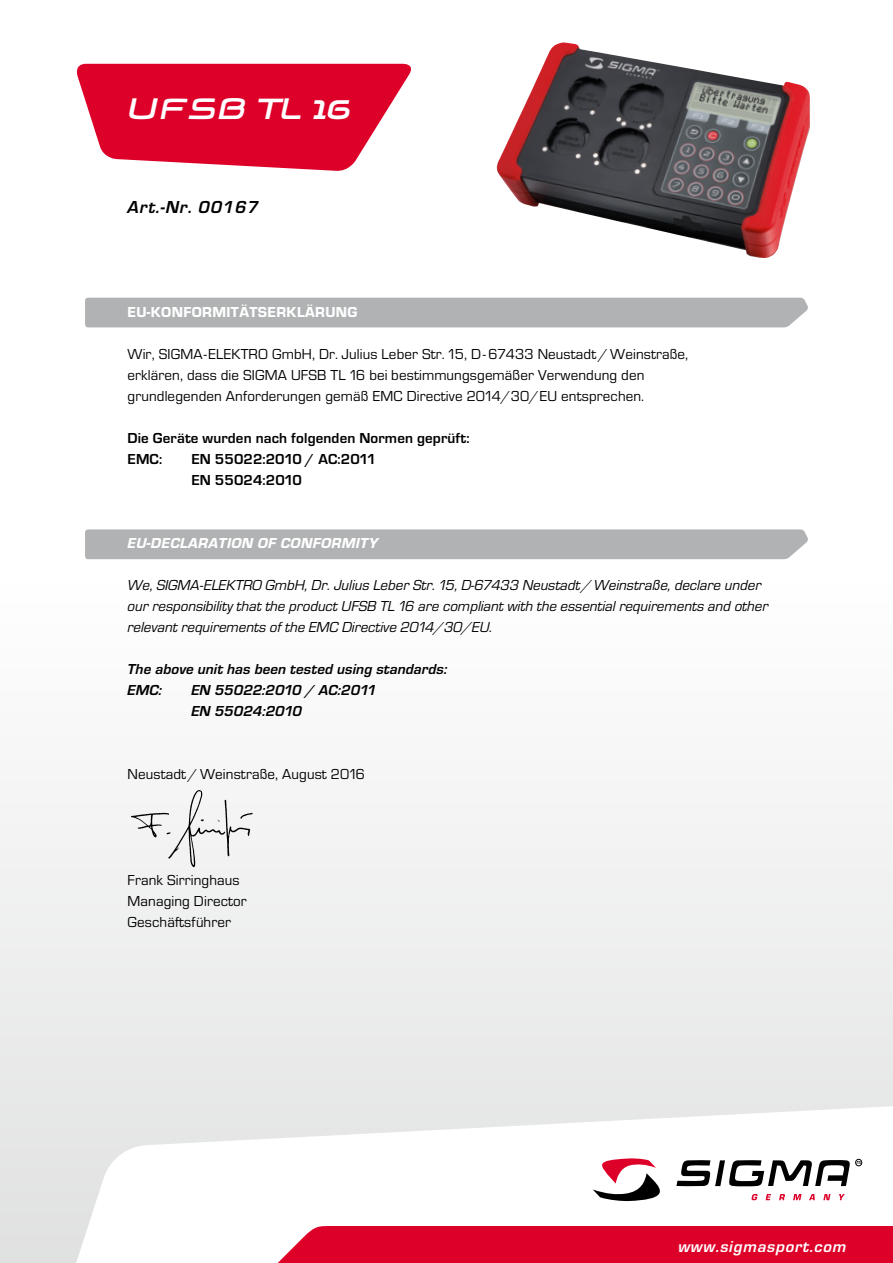
<style>
.page{position:relative;width:893px;height:1263px;background:#fff}
.page>*{position:absolute;margin:0;border:0;box-sizing:border-box;transform-origin:0 0}
.t1{font:39px "Sigma SC Bold";letter-spacing:.005em;color:#fff}
.t2{font:italic 700 18px "Eurostile OT";letter-spacing:.05em;color:#000}
.t3{font:italic 700 16.5px "Eurostile OT";letter-spacing:.05em;color:#fff}
.t4{font:15px/21px "Eurostile OT";letter-spacing:.01em;color:#000}
.t5{font:italic 15px/21px "Eurostile OT";color:#000}
.t6{font:700 15px/21px "Eurostile OT";letter-spacing:.01em;color:#000}
.t7{font:italic 700 15px/21px "Eurostile OT";letter-spacing:.01em;color:#000}
.t8{font:italic 800 15px "Eurostile OT";letter-spacing:.025em;color:#fff}
.t9{font:800 15px "Eurostile OT";letter-spacing:.025em;color:#fff}
</style>
<div class="page">
<div style="left:0;top:578px;width:893px;height:685px;background:#f2f2f3"></div>
<svg style="left:60px;top:1104px;width:833px;height:159px;fill:#fff"></svg>
<svg style="left:240px;top:1225px;width:653px;height:38px;background:#e01c40"></svg>
<svg style="left:751px;top:1194px;width:7px;height:6px"></svg>
<svg style="left:766px;top:1194px;width:5px;height:6px"></svg>
<svg style="left:779px;top:1194px;width:6px;height:6px"></svg>
<svg style="left:793px;top:1194px;width:9px;height:6px"></svg>
<svg style="left:809px;top:1194px;width:6px;height:6px"></svg>
<svg style="left:823px;top:1194px;width:7px;height:6px"></svg>
<svg style="left:839px;top:1194px;width:6px;height:6px"></svg>
<svg style="left:593px;top:1158px;width:72px;height:43px"></svg>
<div style="left:855px;top:1159px;width:7px;height:7px;border:1px solid #000;border-radius:50%"></div>
<svg style="left:676px;top:1160px;width:185px;height:26px"></svg>
<img style="left:497px;top:42px;width:313px;height:216px">
<div style="left:85px;top:298px;width:723px;height:29px;background:#b1b2b3"></div>
<div style="left:85px;top:529px;width:723px;height:30px;background:#b1b2b3"></div>
<img style="left:131px;top:790px;width:122px;height:78px">
<svg style="left:76px;top:64px;width:336px;height:107px"></svg>
<h1 class="t1" style="left:128px;top:80px;width:225px">UFSB TL 16</h1>
<p class="t2" style="left:128px;top:197px;width:133px">Art.-Nr. 00167</p>
<p class="t9" style="left:128px;top:304px;width:231px">EU-KONFORMITÄTSERKLÄRUNG</p>
<p class="t4" style="left:128px;top:344px;width:562px">Wir, SIGMA-ELEKTRO GmbH, Dr. Julius Leber Str. 15, D- 67433 Neustadt/Weinstraße, erklären, dass die SIGMA UFSB TL 16 bei bestimmungsgemäßer Verwendung den grundlegenden Anforderungen gemäß EMC Directive 2014/30/EU entsprechen.</p>
<p class="t6" style="left:128px;top:428px;width:343px">Die Geräte wurden nach folgenden Normen geprüft:<br>EMC:</p>
<p class="t6" style="left:191px;top:449px;width:185px">EN 55022:2010 / AC:2011<br>EN 55024:2010</p>
<p class="t8" style="left:128px;top:535px;width:252px">EU-DECLARATION OF CONFORMITY</p>
<p class="t5" style="left:128px;top:575px;width:642px">We, SIGMA-ELEKTRO GmbH, Dr. Julius Leber Str. 15, D-67433 Neustadt/Weinstraße, declare under our responsibility that the product UFSB TL 16 are compliant with the essential requirements and other relevant requirements of the EMC Directive 2014/30/EU.</p>
<p class="t7" style="left:128px;top:659px;width:321px">The above unit has been tested using standards:<br>EMC:</p>
<p class="t7" style="left:191px;top:680px;width:186px">EN 55022:2010 / AC:2011<br>EN 55024:2010</p>
<p class="t4" style="left:128px;top:764px;width:239px">Neustadt/Weinstraße, August 2016</p>
<p class="t4" style="left:128px;top:869px;width:121px">Frank Sirringhaus<br>Managing Director<br>Geschäftsführer</p>
<p class="t3" style="left:678px;top:1237px;width:169px">www.sigmasport.com</p>
</div>
